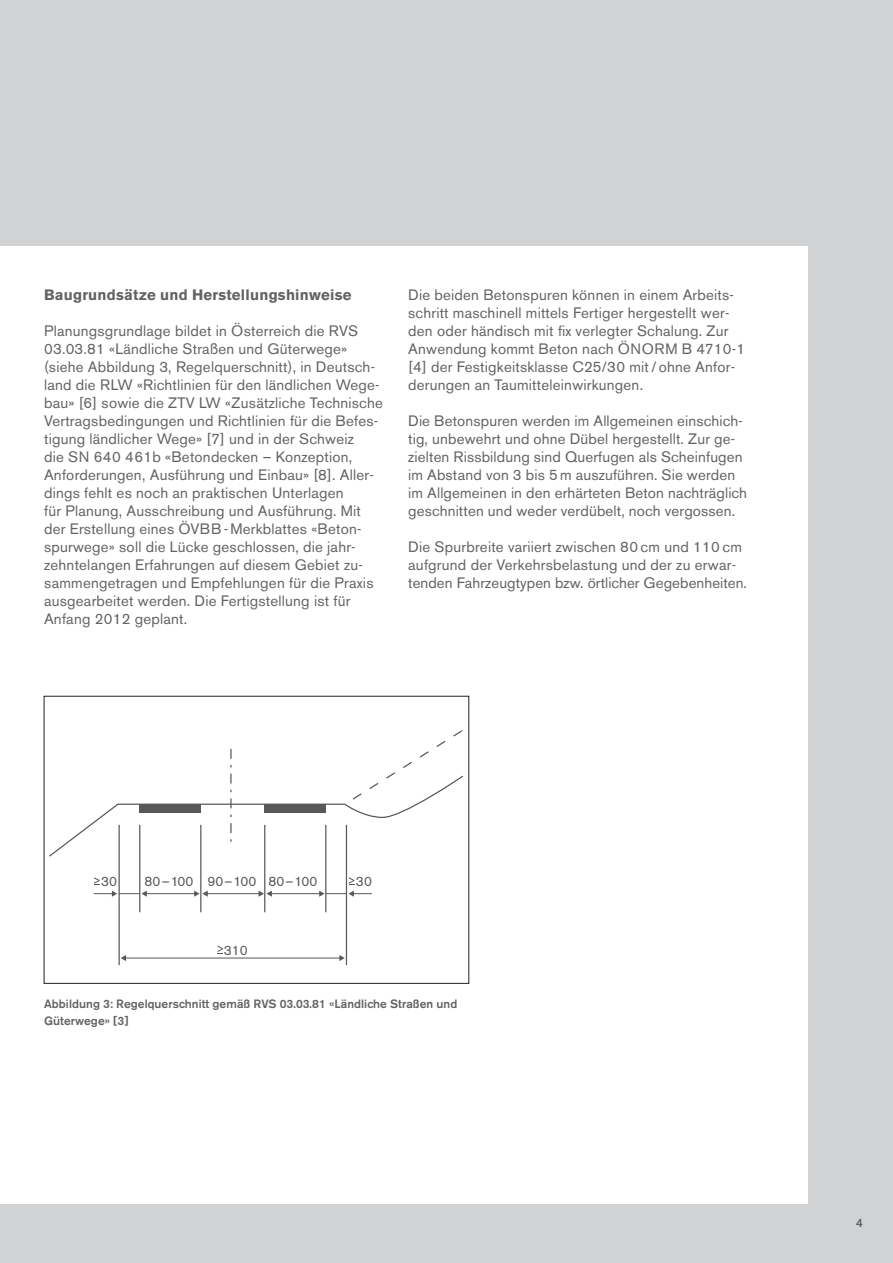
<style>
.page{position:relative;width:893px;height:1263px;background:#d1d2d4}
.page>*{position:absolute;margin:0;border:0;box-sizing:border-box;transform-origin:0 0}
.t1{font:15px/18px "Akzidenz Grotesk BE";letter-spacing:.015em;color:#636366}
.t2{font:700 15px "Akzidenz Grotesk BE";letter-spacing:.015em;color:#636366}
.t3{font:13.65px "Akzidenz Grotesk BE";color:#57585a}
.t4{font:500 12px/16.5px "Akzidenz Grotesk BE";letter-spacing:.005em;color:#636366}
</style>
<div class="page">
<div style="left:0;top:246px;width:808px;height:957px;background:#fff"></div>
<svg style="left:49px;top:730px;width:414px;height:128px"></svg>
<hr style="left:346px;top:825px;width:1px;height:140px;background:#57585a">
<hr style="left:325px;top:825px;width:1px;height:87px;background:#57585a">
<hr style="left:264px;top:825px;width:1px;height:87px;background:#57585a">
<hr style="left:119px;top:825px;width:1px;height:140px;background:#57585a">
<hr style="left:139px;top:825px;width:1px;height:87px;background:#57585a">
<hr style="left:200px;top:825px;width:1px;height:87px;background:#57585a">
<div style="left:140px;top:804px;width:61px;height:9px;background:#57585a"></div>
<div style="left:265px;top:804px;width:61px;height:9px;background:#57585a"></div>
<hr style="left:125px;top:958px;width:215px;height:1px;background:#57585a">
<svg style="left:339px;top:955px;width:6px;height:6px"></svg>
<svg style="left:121px;top:955px;width:5px;height:6px"></svg>
<hr style="left:146px;top:893px;width:49px;height:1px;background:#57585a">
<hr style="left:207px;top:893px;width:52px;height:1px;background:#57585a">
<svg style="left:194px;top:890px;width:14px;height:7px"></svg>
<hr style="left:271px;top:893px;width:49px;height:1px;background:#57585a">
<svg style="left:259px;top:890px;width:13px;height:7px"></svg>
<svg style="left:218px;top:945px;width:5px;height:9px"></svg>
<svg style="left:94px;top:877px;width:53px;height:20px"></svg>
<svg style="left:319px;top:877px;width:53px;height:20px"></svg>
<div style="left:44px;top:696px;width:425px;height:288px;border:1px solid #231f20"></div>
<p class="t2" style="left:44px;top:286px;width:309px">Baugrundsätze und Herstellungshinweise</p>
<p class="t1" style="left:44px;top:322px;width:340px">Planungsgrundlage bildet in Österreich die RVS 03.03.81 «Ländliche Straßen und Güterwege» (siehe Abbildung 3, Regelquerschnitt), in Deutsch&shy;land die RLW «Richtlinien für den ländlichen Wege&shy;bau» [6] sowie die ZTV LW «Zusätzliche Technische Vertragsbedingungen und Richtlinien für die Befes&shy;tigung ländlicher Wege» [7] und in der Schweiz<br>die SN 640 461b «Betondecken – Konzeption, Anforderungen, Ausführung und Einbau» [8]. Aller&shy;dings fehlt es noch an praktischen Unterlagen<br>für Planung, Ausschreibung und Ausführung. Mit der Erstellung eines ÖVBB- Merkblattes «Beton&shy;spurwege» soll die Lücke geschlossen, die jahr&shy;zehntelangen Erfahrungen auf diesem Gebiet zu&shy;sammengetragen und Empfehlungen für die Praxis ausgearbeitet werden. Die Fertigstellung ist für Anfang 2012 geplant.</p>
<p class="t1" style="left:408px;top:286px;width:338px">Die beiden Betonspuren können in einem Arbeits&shy;schritt maschinell mittels Fertiger hergestellt wer&shy;den oder händisch mit fix verlegter Schalung. Zur Anwendung kommt Beton nach ÖNORM B 4710-1 [4] der Festigkeitsklasse C25/30 mit/ ohne Anfor&shy;derungen an Taumitteleinwirkungen.</p>
<p class="t1" style="left:408px;top:412px;width:340px">Die Betonspuren werden im Allgemeinen einschich&shy;tig, unbewehrt und ohne Dübel hergestellt. Zur ge&shy;zielten Rissbildung sind Querfugen als Scheinfugen im Abstand von 3 bis 5m auszuführen. Sie werden im Allgemeinen in den erhärteten Beton nachträglich geschnitten und weder verdübelt, noch vergossen.</p>
<p class="t1" style="left:408px;top:538px;width:340px">Die Spurbreite variiert zwischen 80 cm und 110 cm aufgrund der Verkehrsbelastung und der zu erwar&shy;tenden Fahrzeugtypen bzw. örtlicher Gegebenheiten.</p>
<p class="t3" style="left:101px;top:873px;width:18px">30</p>
<p class="t3" style="left:144px;top:873px;width:174px">80–100 90–100 80–100</p>
<p class="t3" style="left:224px;top:942px;width:25px">310</p>
<p class="t3" style="left:356px;top:873px;width:18px">30</p>
<p class="t4" style="left:44px;top:996px;width:415px">Abbildung 3: Regelquerschnitt gemäß RVS 03.03.81 «Ländliche Straßen und<br>Güterwege» [3]</p>
<p class="t4" style="left:856px;top:1215px;width:8px">4</p>
</div>
